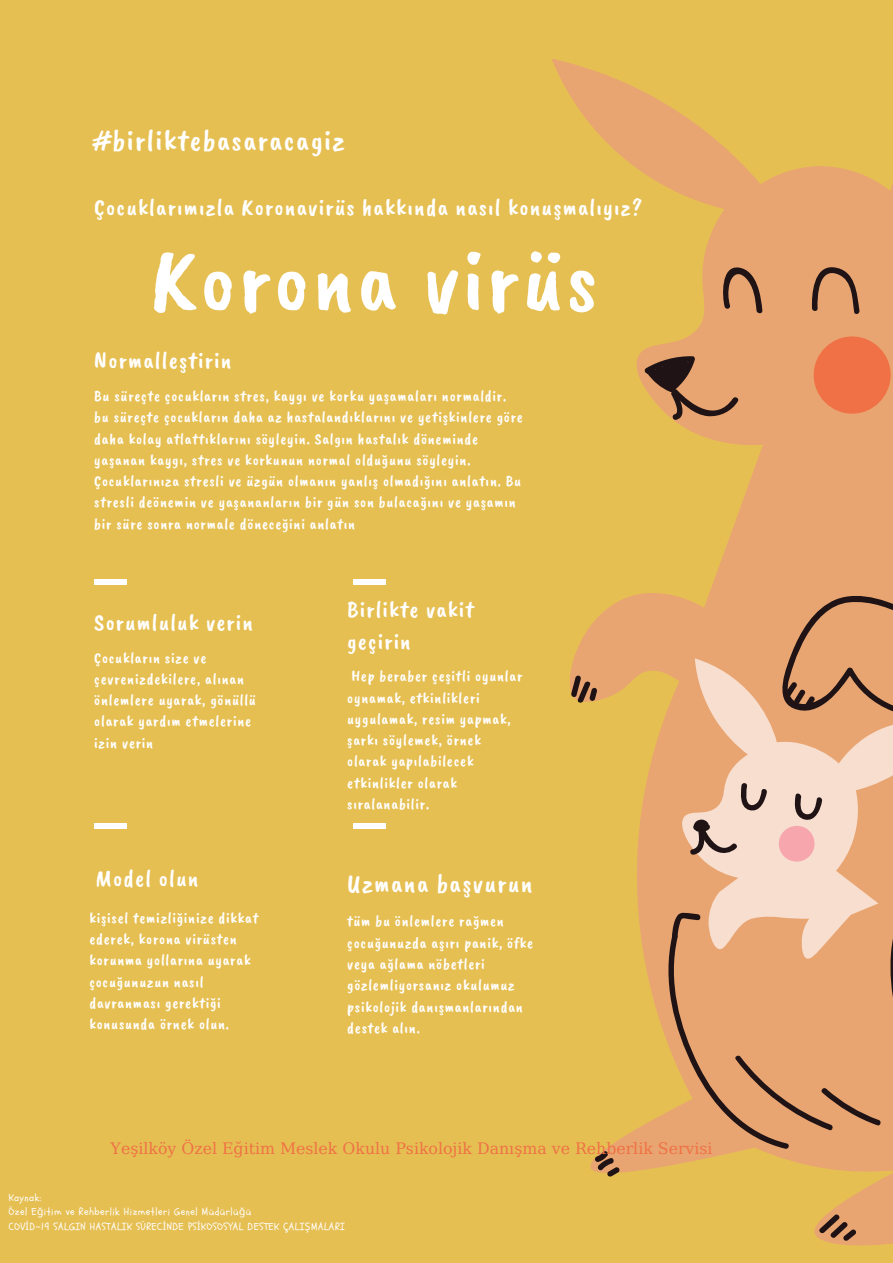
<style>
.page{position:relative;width:893px;height:1263px;background:#e6bf53}
.page>*{position:absolute;margin:0;border:0;box-sizing:border-box;transform-origin:0 0}
.t1{font:92.93px "Caveat Brush";letter-spacing:.035em;color:#fff}
.t2{font:30px "Caveat Brush";letter-spacing:.05em;color:#fff}
.t3{font:26.55px "Caveat Brush";letter-spacing:.05em;color:#fff}
.t4{font:24px "Caveat Brush";letter-spacing:.05em;color:#fff}
.t5{font:23.7px/32px "Caveat Brush";letter-spacing:.05em;color:#fff}
.t6{font:15.75px/21.2px "Caveat Brush";letter-spacing:.05em;color:#fff}
.t7{font:15.75px "DejaVu Serif";color:#ef7145}
.t8{font:10.2px/14.6px "Schoolbell";letter-spacing:.05em;color:#fff}
.s1{font-family:"Noto Sans"}
</style>
<div class="page">
<svg style="left:552px;top:59px;width:341px;height:1186px"></svg>
<svg style="left:677px;top:658px;width:216px;height:302px;background:#f0c4a4"></svg>
<svg style="left:811px;top:265px;width:49px;height:51px;background:#ba835b"></svg>
<svg style="left:720px;top:265px;width:42px;height:49px;background:#b17d57"></svg>
<svg style="left:888px;top:830px;width:5px;height:339px;background:#dd9c6b"></svg>
<svg style="left:662px;top:912px;width:220px;height:237px;background:#dfa170"></svg>
<svg style="left:817px;top:1213px;width:39px;height:28px"></svg>
<svg style="left:595px;top:1150px;width:25px;height:27px"></svg>
<svg style="left:773px;top:589px;width:120px;height:130px;background:#cf9265"></svg>
<svg style="left:571px;top:675px;width:26px;height:29px"></svg>
<svg style="left:739px;top:782px;width:28px;height:31px"></svg>
<svg style="left:688px;top:819px;width:50px;height:36px;background:#b8a297"></svg>
<svg style="left:644px;top:356px;width:96px;height:67px;background:#b48156"></svg>
<div style="left:813px;top:336px;width:77px;height:78px;background:#ef7145;border-radius:50%"></div>
<svg style="left:779px;top:792px;width:43px;height:69px;background:#e2b7b1"></svg>
<div style="left:94px;top:580px;width:33px;height:5px;background:#fff"></div>
<div style="left:94px;top:824px;width:33px;height:5px;background:#fff"></div>
<div style="left:353px;top:580px;width:32px;height:5px;background:#fff"></div>
<div style="left:353px;top:824px;width:32px;height:5px;background:#fff"></div>
<h2 class="t2" style="left:94px;top:123px;width:252px">#birliktebasaracagiz</h2>
<h3 class="t4" style="left:94px;top:193px;width:550px">Çocuklarımızla Koronavirüs hakkında nasıl konuşmalıyız?</h3>
<h1 class="t1" style="left:151px;top:226px;width:448px">Korona virüs</h1>
<h3 class="t4" style="left:94px;top:347px;width:139px">Normalleştirin</h3>
<p class="t6" style="left:94px;top:386px;width:430px">Bu süreçte çocukların stres, kaygı ve korku yaşamaları normaldir. bu süreçte çocukların daha az hastalandıklarını ve yetişkinlere göre daha kolay atlattıklarını söyleyin. Salgın hastalık döneminde yaşanan kaygı, stres ve korkunun normal olduğunu söyleyin.<br>Çocuklarınıza stresli ve üzgün olmanın yanlış olmadığını anlatın. Bu stresli deönemin ve yaşananların bir gün son bulacağını ve yaşamın bir süre sonra normale döneceğini anlatın</p>
<h3 class="t5" style="left:94px;top:607px;width:160px">Sorumluluk verin</h3>
<p class="t6" style="left:94px;top:647px;width:163px">Çocukların size ve çevrenizdekilere, alınan önlemlere uyarak, gönüllü olarak yardım etmelerine izin verin</p>
<h3 class="t4" style="left:96px;top:865px;width:104px">Model olun</h3>
<p class="t6" style="left:89px;top:908px;width:170px">kişisel temizliğinize dikkat ederek, korona virüsten korunma yollarına uyarak çocuğunuzun nasıl davranması gerektiği konusunda örnek olun.</p>
<h3 class="t5" style="left:347px;top:594px;width:128px">Birlikte vakit geçirin</h3>
<p class="t6" style="left:347px;top:666px;width:177px">Hep beraber çeşitli oyunlar oynamak, etkinlikleri uygulamak, resim yapmak, şarkı söylemek, örnek olarak yapılabilecek etkinlikler olarak sıralanabilir.</p>
<h3 class="t3" style="left:347px;top:868px;width:187px">Uzmana başvurun</h3>
<p class="t6" style="left:347px;top:911px;width:187px">tüm bu önlemlere rağmen çocuğunuzda aşırı panik, öfke veya ağlama nöbetleri gözlemliyorsanız okulumuz psikolojik danışmanlarından destek alın.</p>
<p class="t7" style="left:111px;top:1137px;width:603px">Yeşilköy Özel Eğitim Meslek Okulu Psikolojik Danışma ve Rehberlik Servisi</p>
<p class="t8" style="left:9px;top:1190px;width:337px">Kaynak:<br>Özel E<span class="s1">ğ</span>itim ve Rehberlik Hizmetleri Genel Müdürlü<span class="s1">ğ</span>ü<br>COV<span class="s1">İ</span>D-19 SALGIN HASTALIK SÜREC<span class="s1">İ</span>NDE PS<span class="s1">İ</span>KOSOSYAL DESTEK ÇALI<span class="s1">Ş</span>MALARI</p>
</div>
